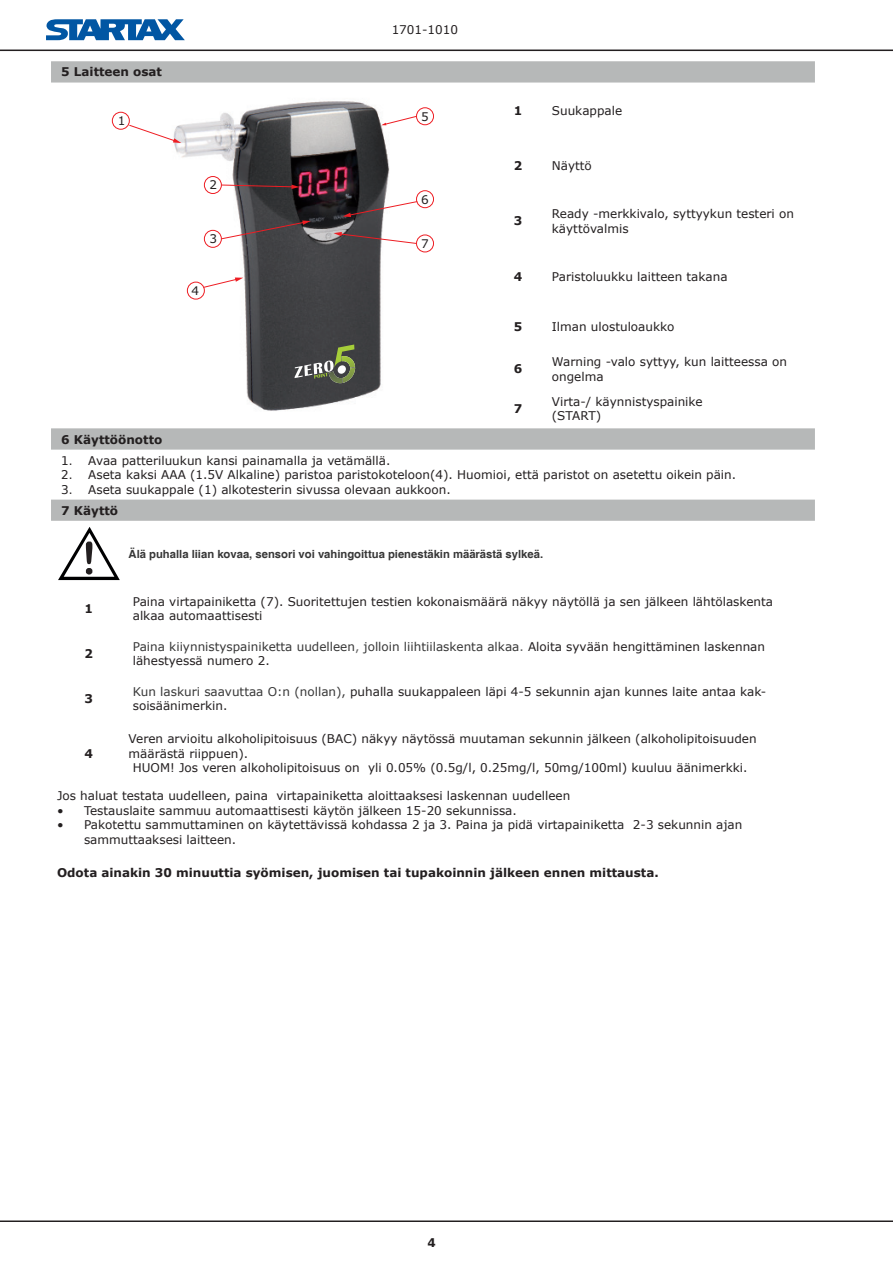
<style>
.page{position:relative;width:893px;height:1263px;background:#fff}
.page>*{position:absolute;margin:0;border:0;box-sizing:border-box;transform-origin:0 0}
.Käyttöohjeteksti{font:12px/14.4px "Verdana";color:#231f20}
.Käyttöohjeteksti-2{font:12px/14.4px "Verdana";color:#373737}
.Käyttöohjeteksti_BOL{font:700 12px "Verdana";color:#231f20}
.Käyttöohjeotsikko_H1{font:700 12px "Verdana";color:#231f20}
.Käyttöohjeteksti-3{font:700 12px "Verdana";color:#231f20}
.t1{font:700 12px "DejaVu Sans";color:#231f20}
.Käyttöohjeteksti_BOL-2{font:700 11.25px "Helvetica";color:#373737}
.s1{font-family:"DejaVu Sans"}
.s2{color:#606060}
.s3{color:#231f20}
.s4{color:#373737}
</style>
<div class="page">
<hr style="left:0;top:1220px;width:893px;height:2px;background:#231f20">
<hr style="left:0;top:50px;width:893px;height:1px;background:#231f20">
<svg style="left:46px;top:19px;width:139px;height:21px"></svg>
<svg style="left:51px;top:61px;width:764px;height:460px"></svg>
<svg style="left:58px;top:527px;width:62px;height:53px"></svg>
<img style="left:166px;top:92px;width:240px;height:326px">
<svg style="left:295px;top:344px;width:60px;height:39px"></svg>
<svg style="left:128px;top:124px;width:53px;height:19px"></svg>
<div style="left:112px;top:112px;width:18px;height:18px;border:1px solid #ee1d23;border-radius:50%"></div>
<svg style="left:334px;top:190px;width:100px;height:54px"></svg>
<div style="left:416px;top:235px;width:18px;height:17px;border:1px solid #ee1d23;border-radius:50%"></div>
<svg style="left:220px;top:220px;width:91px;height:20px"></svg>
<div style="left:204px;top:230px;width:18px;height:18px;border:1px solid #ee1d23;border-radius:50%"></div>
<svg style="left:203px;top:277px;width:40px;height:11px"></svg>
<div style="left:187px;top:282px;width:18px;height:17px;border:1px solid #ee1d23;border-radius:50%"></div>
<svg style="left:381px;top:116px;width:36px;height:9px"></svg>
<div style="left:416px;top:107px;width:18px;height:18px;border:1px solid #ee1d23;border-radius:50%"></div>
<div style="left:204px;top:176px;width:18px;height:18px;border:1px solid #ee1d23;border-radius:50%"></div>
<svg style="left:221px;top:184px;width:79px;height:5px"></svg>
<p class="Käyttöohjeotsikko_H1" style="left:61px;top:64px;width:102px">5 Laitteen osat</p>
<p class="Käyttöohjeteksti" style="left:118px;top:113px;width:9px">1</p>
<p class="Käyttöohjeteksti" style="left:209px;top:177px;width:9px">2</p>
<p class="Käyttöohjeteksti" style="left:209px;top:232px;width:9px">3</p>
<p class="Käyttöohjeteksti" style="left:191px;top:283px;width:9px">4</p>
<p class="Käyttöohjeteksti" style="left:392px;top:23px;width:68px">1701-1010</p>
<p class="Käyttöohjeteksti" style="left:421px;top:109px;width:9px">5</p>
<p class="Käyttöohjeteksti" style="left:421px;top:192px;width:9px">6</p>
<p class="Käyttöohjeteksti" style="left:421px;top:236px;width:9px">7</p>
<p class="Käyttöohjeteksti_BOL" style="left:514px;top:102px;width:10px">1</p>
<p class="Käyttöohjeteksti" style="left:552px;top:103px;width:72px">Suukappale</p>
<p class="Käyttöohjeteksti_BOL" style="left:514px;top:157px;width:10px">2</p>
<p class="Käyttöohjeteksti" style="left:552px;top:158px;width:42px">Näyttö</p>
<p class="Käyttöohjeteksti_BOL" style="left:514px;top:212px;width:10px">3</p>
<p class="Käyttöohjeteksti" style="left:552px;top:206px;width:244px">Ready -merkkivalo, syttyykun testeri on käyttövalmis</p>
<p class="Käyttöohjeteksti_BOL" style="left:514px;top:268px;width:10px">4</p>
<p class="Käyttöohjeteksti" style="left:552px;top:269px;width:177px">Paristoluukku laitteen takana</p>
<p class="Käyttöohjeteksti_BOL" style="left:514px;top:318px;width:10px">5</p>
<p class="Käyttöohjeteksti" style="left:552px;top:319px;width:124px">Ilman ulostuloaukko</p>
<p class="Käyttöohjeteksti_BOL" style="left:514px;top:360px;width:10px">6</p>
<p class="Käyttöohjeteksti" style="left:552px;top:354px;width:237px">Warning -valo syttyy, kun laitteessa on ongelma</p>
<p class="Käyttöohjeteksti_BOL" style="left:514px;top:400px;width:10px">7</p>
<p class="Käyttöohjeteksti" style="left:552px;top:394px;width:152px">Virta-/ käynnistyspainike</p>
<p class="Käyttöohjeteksti" style="left:552px;top:409px;width:51px">(START)</p>
<p class="Käyttöohjeotsikko_H1" style="left:61px;top:431px;width:103px">6 Käyttöönotto</p>
<p class="Käyttöohjeteksti" style="left:61px;top:453px;width:331px"><span class="s1">1.</span> Avaa patteriluukun kansi painamalla ja vetämällä.</p>
<p class="Käyttöohjeteksti" style="left:61px;top:467px;width:676px"><span class="s1">2.</span> Aseta kaksi AAA (1.5V Alkaline) paristoa paristokoteloon(4). Huomioi, että paristot on asetettu oikein päin.</p>
<p class="Käyttöohjeteksti" style="left:61px;top:482px;width:391px"><span class="s1">3.</span> Aseta suukappale (1) alkotesterin sivussa olevaan aukkoon.</p>
<p class="Käyttöohjeteksti-3" style="left:61px;top:502px;width:58px">7 Käyttö</p>
<p class="Käyttöohjeteksti_BOL-2" style="left:129px;top:547px;width:416px">Älä puhalla liian kovaa, sensori voi vahingoittua pienestäkin määrästä sylkeä.</p>
<p class="Käyttöohjeteksti-3" style="left:85px;top:600px;width:10px">1</p>
<p class="Käyttöohjeteksti" style="left:133px;top:594px;width:642px">Paina virtapainiketta (7). Suoritettujen testien kokonaismäärä näkyy näytöllä ja sen jälkeen lähtölaskenta alkaa automaattisesti</p>
<p class="Käyttöohjeteksti-3" style="left:85px;top:645px;width:10px">2</p>
<p class="Käyttöohjeteksti-2" style="left:133px;top:639px;width:634px">Paina kiiynnistyspainiketta uudelleen<span class="s2">,</span> jolloin liihtiilaskenta alkaa<span class="s2">.</span> <span class="s3">Aloita syvään hengittäminen laskennan lähestyessä numero 2.</span></p>
<p class="Käyttöohjeteksti-3" style="left:85px;top:690px;width:10px">3</p>
<p class="Käyttöohjeteksti" style="left:133px;top:684px;width:635px"><span class="s4">Kun laskuri saavuttaa O:n (nollan),</span> puhalla suukappaleen läpi 4-5 sekunnin ajan kunnes laite antaa kak&shy;soisäänimerkin.</p>
<p class="Käyttöohjeteksti-3" style="left:85px;top:745px;width:10px">4</p>
<p class="Käyttöohjeteksti" style="left:129px;top:732px;width:630px">Veren arvioitu alkoholipitoisuus (BAC) näkyy näytössä muutaman sekunnin jälkeen (alkoholipitoisuuden määrästä riippuen).</p>
<p class="Käyttöohjeteksti" style="left:133px;top:760px;width:616px">HUOM! Jos veren alkoholipitoisuus on yli 0.05% (0.5g/l, 0.25mg/l, 50mg/100ml) kuuluu äänimerkki.</p>
<p class="Käyttöohjeteksti" style="left:57px;top:789px;width:515px">Jos haluat testata uudelleen, paina virtapainiketta aloittaaksesi laskennan uudelleen</p>
<p class="Käyttöohjeteksti" style="left:57px;top:803px;width:461px">• Testauslaite sammuu automaattisesti käytön jälkeen 15-20 sekunnissa.</p>
<p class="Käyttöohjeteksti" style="left:84px;top:817px;width:660px;text-indent:-27px">• Pakotettu sammuttaminen on käytettävissä kohdassa 2 ja 3. Paina ja pidä virtapainiketta 2-3 sekunnin ajan sammuttaaksesi laitteen.</p>
<p class="Käyttöohjeteksti_BOL" style="left:57px;top:864px;width:603px">Odota ainakin 30 minuuttia syömisen, juomisen tai tupakoinnin jälkeen ennen mittausta.</p>
<p class="t1" style="left:427px;top:1232px;width:10px">4</p>
</div>
